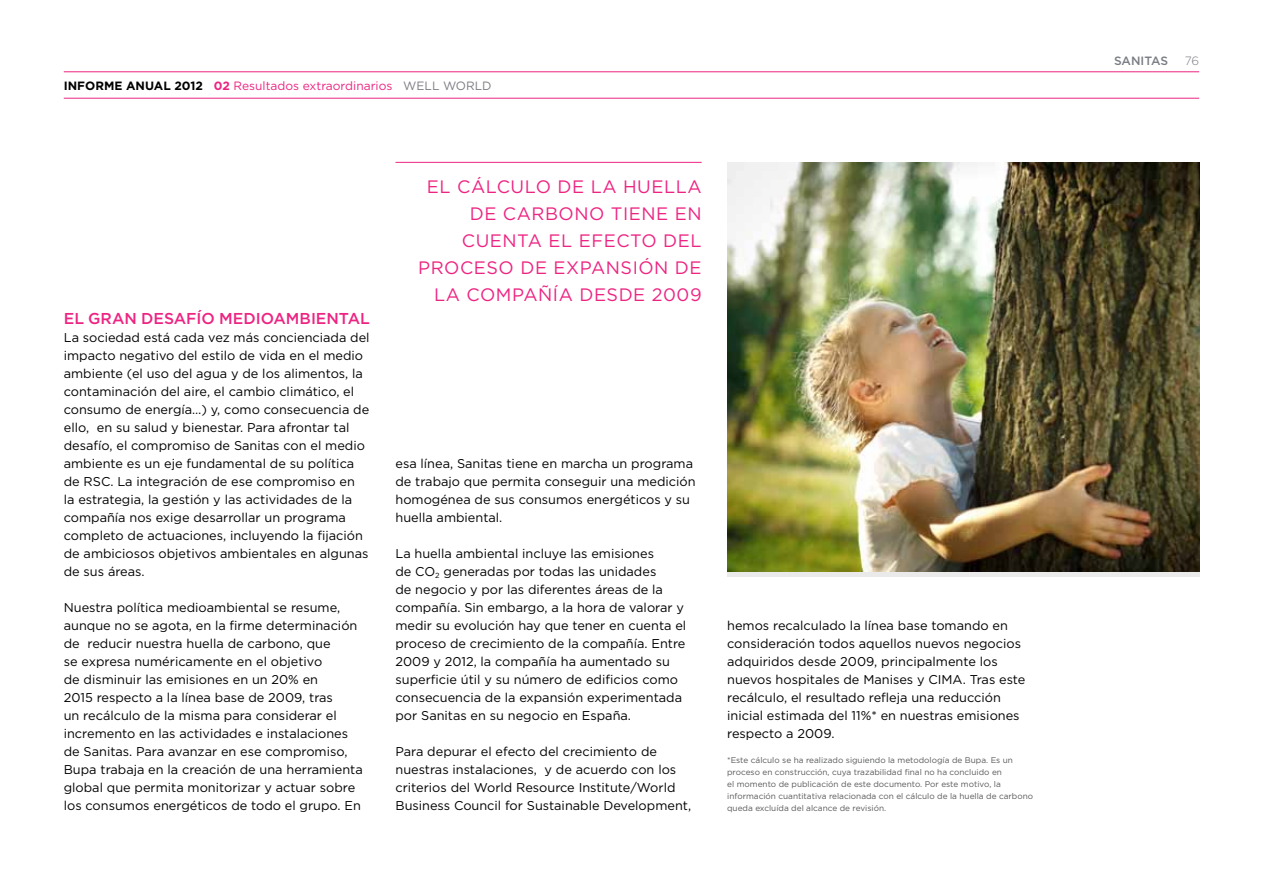
<style>
.page{position:relative;width:1263px;height:893px;background:#fff}
.page>*{position:absolute;margin:0;border:0;box-sizing:border-box;transform-origin:0 0}
.t1{font:18px/27px "Gotham";letter-spacing:.03em;color:#ed2482;text-align:right}
.t2{font:500 15.75px "Gotham";color:#ed2482}
.t3{font:12.75px/18px "Gotham";color:#000}
.t4{font:12px "Gotham";color:#ed2482}
.t5{font:500 12px "Gotham";letter-spacing:-.005em;color:#797c82}
.t6{font:300 12px "Gotham";color:#797c82}
.t7{font:8.25px/12px "Gotham";color:#58595b}
.s1{font-weight:700;color:#000}
.s2{font-weight:700}
.s3{color:#797c82}
</style>
<div class="page">
<hr style="left:64px;top:72px;width:1135px;height:1px;background:#ed2482">
<hr style="left:64px;top:98px;width:1135px;height:1px;background:#ed2482">
<hr style="left:395px;top:162px;width:307px;height:1px;background:#ed2482">
<img style="left:727px;top:162px;width:472px;height:410px">
<p class="t4" style="left:64px;top:78px;width:429px"><span class="s1">I NFORME ANUAL 2012</span> <span class="s2">02</span> Resultados extraordinarios <span class="s3">WELL WORLD</span></p>
<p class="t2" style="left:64px;top:308px;width:275px">EL GRAN DESAFÍO MEDIOAMBI ENTAL</p>
<p class="t3" style="left:64px;top:328px;width:307px">La sociedad está cada vez más concienciada del impacto negativo del estilo de vida en el medio ambiente (el uso del agua y de los alimentos, la contaminación del aire, el cambio climático, el consumo de energía…) y, como consecuencia de ello, en su salud y bienestar. Para afrontar tal desafío, el compromiso de Sanitas con el medio ambiente es un eje fundamental de su política de RSC. La integración de ese compromiso en<br>la estrategia, la gestión y las actividades de la compañía nos exige desarrollar un programa completo de actuaciones, incluyendo la fijación de ambiciosos objetivos ambientales en algunas de sus áreas.</p>
<p class="t3" style="left:64px;top:598px;width:300px">Nuestra política medioambiental se resume, aunque no se agota, en la firme determinación de reducir nuestra huella de carbono, que<br>se expresa numéricamente en el objetivo<br>de disminuir las emisiones en un 20% en<br>2015 respecto a la línea base de 2009, tras<br>un recálculo de la misma para considerar el incremento en las actividades e instalaciones de Sanitas. Para avanzar en ese compromiso, Bupa trabaja en la creación de una herramienta global que permita monitorizar y actuar sobre los consumos energéticos de todo el grupo. En</p>
<p class="t1" style="left:427px;top:172px;width:275px">EL CÁLCU LO DE LA HUELLA</p>
<p class="t1" style="left:470px;top:199px;width:233px">DE CARBONO TIENE EN</p>
<p class="t1" style="left:462px;top:226px;width:14px">CUE</p>
<p class="t1" style="left:502px;top:226px;width:90px">NTA EL EFECTO</p>
<p class="t1" style="left:663px;top:226px;width:40px">DEL</p>
<p class="t1" style="left:418px;top:253px;width:41px">PROCE</p>
<p class="t1" style="left:434px;top:253px;width:269px">SO DE EXPANSIÓN DE<br>LA COMPAÑÍA DESDE 2009</p>
<p class="t3" style="left:395px;top:454px;width:302px">esa línea, Sanitas tiene en marcha un programa de trabajo que permita conseguir una medición homogénea de sus consumos energéticos y su huella ambiental.</p>
<p class="t3" style="left:395px;top:544px;width:292px">La huella ambiental incluye las emisiones<br>de CO <sub>2</sub> generadas por todas las unidades<br>de negocio y por las diferentes áreas de la compañía. Sin embargo, a la hora de valorar y medir su evolución hay que tener en cuenta el proceso de crecimiento de la compañía. Entre 2009 y 2012, la compañía ha aumentado su superficie útil y su número de edificios como consecuencia de la expansión experimentada por Sanitas en su negocio en España.</p>
<p class="t3" style="left:395px;top:742px;width:297px">Para depurar el efecto del crecimiento de nuestras instalaciones, y de acuerdo con los criterios del World Resource I nstitute/World Business Council for Sustainable Development,</p>
<p class="t3" style="left:727px;top:616px;width:300px">hemos recalculado la línea base tomando en consideración todos aquellos nuevos negocios adquiridos desde 2009, principalmente los nuevos hospitales de Manises y CI MA. Tras este recálculo, el resultado refleja una reducción inicial estimada del 11%* en nuestras emisiones respecto a 2009.</p>
<p class="t7" style="left:727px;top:754px;width:307px">*Este cálculo se ha realizado siguiendo la metodología de Bupa. Es un proceso en construcción, cuya trazabilidad final no ha concluido en<br>el momento de publicación de este documento. Por este motivo, la información cuantitativa relacionada con el cálculo de la huella de carbono queda excluída del alcance de revisión.</p>
<p class="t5" style="left:1114px;top:53px;width:55px">SANITAS</p>
<p class="t6" style="left:1185px;top:53px;width:16px">76</p>
</div>
